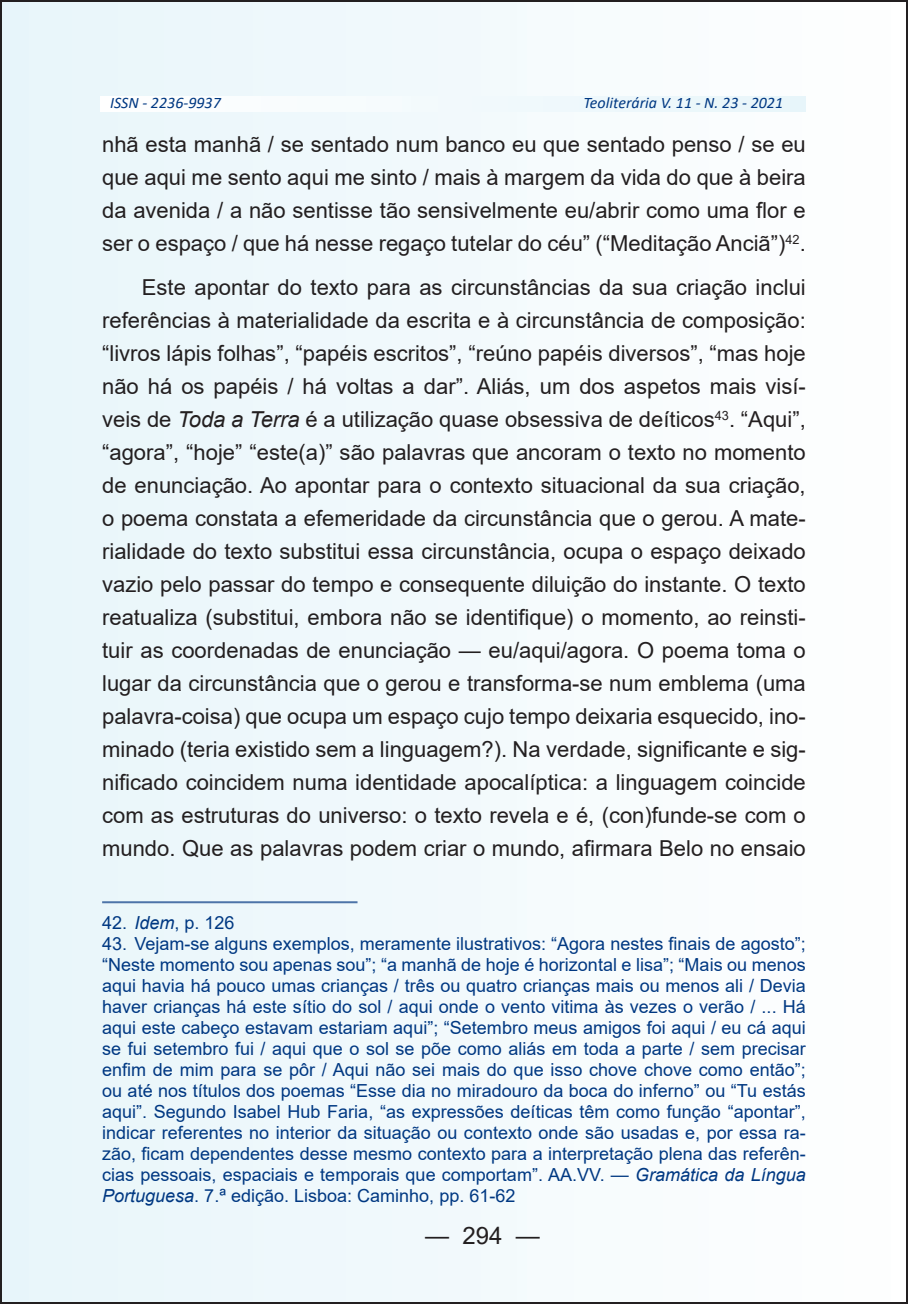
<style>
.page{position:relative;width:908px;height:1304px;background:#fff}
.page>*{position:absolute;margin:0;border:0;box-sizing:border-box;transform-origin:0 0}
.t1{font:24px "Arial";color:#231f20}
.t2{font:22px/33px "Arial";color:#231f20;text-align:justify}
.t3{font:18px/21px "Arial";color:#003882;text-align:justify}
.t4{font:italic 16px "Calibri";color:#003882}
.s1{font-style:italic}
</style>
<div class="page">
<div style="left:1px;top:1px;width:905px;height:1302px;background:#f2f9fc"></div>
<hr style="left:102px;top:901px;width:255px;height:2px;background:#4d74a8">
<p class="t4" style="left:110px;top:92px;width:112px">ISSN - 2236-9937</p>
<p class="t4" style="left:583px;top:92px;width:201px">Teoliterária V. 11 - N. 23 - 2021</p>
<p class="t2" style="left:102px;top:128px;width:704px">nhã esta manhã / se sentado num banco eu que sentado penso / se eu que aqui me sento aqui me sinto / mais à margem da vida do que à beira da avenida / a não sentisse tão sensivelmente eu/abrir como uma flor e ser o espaço / que há nesse regaço tutelar do céu” (“Meditação Anciã”)<sup>42</sup>.</p>
<p class="t2" style="left:102px;top:271px;width:704px;text-indent:40px">Este apontar do texto para as circunstâncias da sua criação inclui referências à materialidade da escrita e à circunstância de composição: “livros lápis folhas”, “papéis escritos”, “reúno papéis diversos”, “mas hoje não há os papéis / há voltas a dar”. Aliás, um dos aspetos mais visí&shy;veis de <span class="s1">Toda a Terra</span> é a utilização quase obsessiva de deíticos<sup>43</sup>. “Aqui”, “agora”, “hoje” “este(a)” são palavras que ancoram o texto no momento de enunciação. Ao apontar para o contexto situacional da sua criação, o poema constata a efemeridade da circunstância que o gerou. A mate&shy;rialidade do texto substitui essa circunstância, ocupa o espaço deixado vazio pelo passar do tempo e consequente diluição do instante. O texto reatualiza (substitui, embora não se identifique) o momento, ao reinsti&shy;tuir as coordenadas de enunciação — eu/aqui/agora. O poema toma o lugar da circunstância que o gerou e transforma-se num emblema (uma palavra-coisa) que ocupa um espaço cujo tempo deixaria esquecido, ino&shy;minado (teria existido sem a linguagem?). Na verdade, significante e sig&shy;nificado coincidem numa identidade apocalíptica: a linguagem coincide com as estruturas do universo: o texto revela e é, (con)funde-se com o mundo. Que as palavras podem criar o mundo, afirmara Belo no ensaio</p>
<p class="t3" style="left:102px;top:912px;width:134px">42. <span class="s1">Idem</span>, p. 126</p>
<p class="t3" style="left:102px;top:933px;width:704px">43. Vejam-se alguns exemplos, meramente ilustrativos: “Agora nestes finais de agosto”; “Neste momento sou apenas sou”; “a manhã de hoje é horizontal e lisa”; “Mais ou menos aqui havia há pouco umas crianças / três ou quatro crianças mais ou menos ali / Devia haver crianças há este sítio do sol / aqui onde o vento vitima às vezes o verão / ... Há aqui este cabeço estavam estariam aqui”; “Setembro meus amigos foi aqui / eu cá aqui se fui setembro fui / aqui que o sol se põe como aliás em toda a parte / sem precisar enfim de mim para se pôr / Aqui não sei mais do que isso chove chove como então”; ou até nos títulos dos poemas “Esse dia no miradouro da boca do inferno” ou “Tu estás aqui”. Segundo Isabel Hub Faria, “as expressões deíticas têm como função “apontar”, indicar referentes no interior da situação ou contexto onde são usadas e, por essa ra&shy;zão, ficam dependentes desse mesmo contexto para a interpretação plena das referên&shy;cias pessoais, espaciais e temporais que comportam”. AA.VV. — <span class="s1">Gramática da Língua Portuguesa</span>. 7.ª edição. Lisboa: Caminho, pp. 61-62</p>
<p class="t1" style="left:425px;top:1218px;width:116px">— 294 —</p>
</div>
